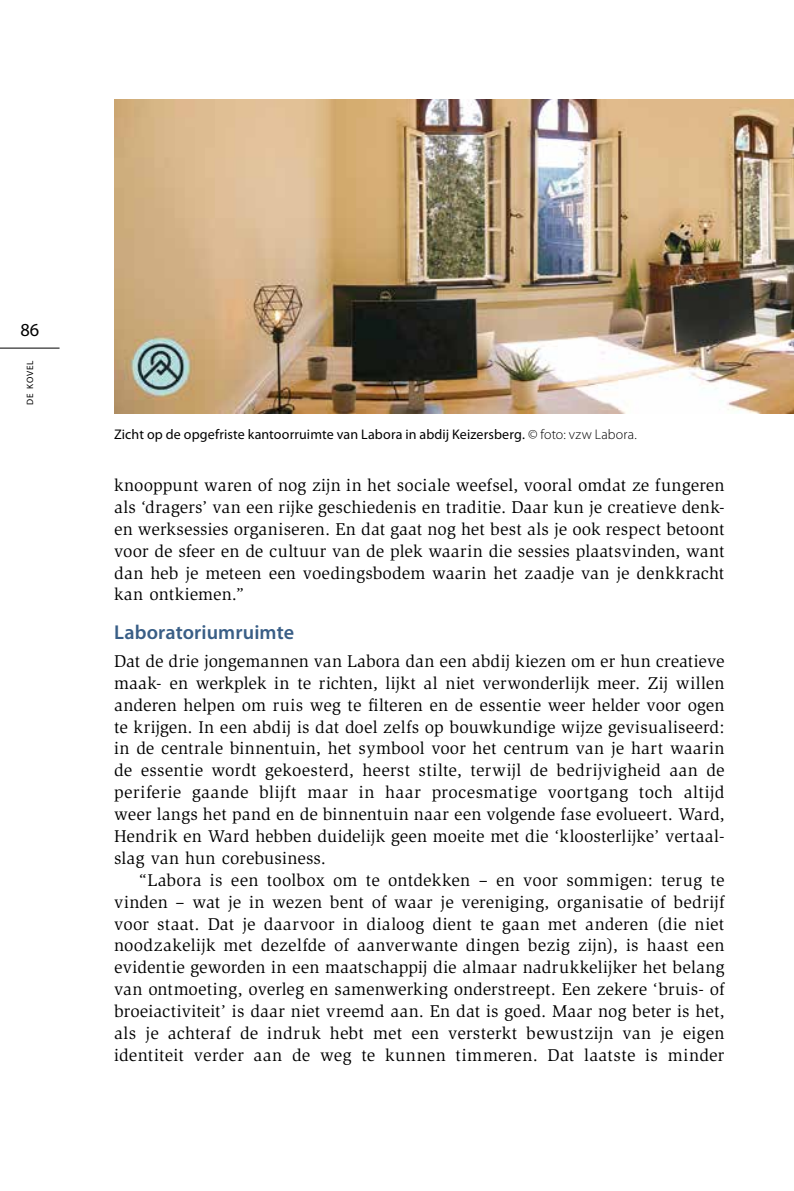
<style>
.page{position:relative;width:794px;height:1191px;background:#fff}
.page>*{position:absolute;margin:0;border:0;box-sizing:border-box;transform-origin:0 0}
.t1{font:600 20.12px "Myriad Pro";letter-spacing:.005em;color:#395e86}
.t2{font:18.38px "Myriad Pro";color:#000}
.t3{font:17.5px/21.9px "Slimbach Std";letter-spacing:.01em;color:#000;text-align:justify}
.t4{font:14px "Myriad Pro";letter-spacing:.01em;color:#000}
.t5{font:9.1px "Myriad Pro";letter-spacing:.085em;color:#000}
.s1{font-weight:300}
</style>
<div class="page">
<hr style="left:0;top:348px;width:60px;height:1px;background:#000">
<img style="left:114px;top:99px;width:680px;height:314px">
<p class="t2" style="left:20px;top:320px;width:20px">86</p>
<p class="t5" style="left:25px;top:405px;width:46px;rotate:-90deg">de kovel</p>
<p class="t4" style="left:114px;top:426px;width:524px">Zicht op de opgefriste kantoorruimte van Labora in abdij Keizersberg. <span class="s1">© foto: vzw Labora.</span></p>
<p class="t3" style="left:114px;top:474px;width:612px">knooppunt waren of nog zijn in het sociale weefsel, vooral omdat ze fungeren als ‘dragers’ van een rijke geschiedenis en traditie. Daar kun je creatieve denk&shy;en werksessies organiseren. En dat gaat nog het best als je ook respect betoont voor de sfeer en de cultuur van de plek waarin die sessies plaatsvinden, want dan heb je meteen een voedingsbodem waarin het zaadje van je denkkracht kan ontkiemen.”</p>
<p class="t1" style="left:114px;top:621px;width:181px">Laboratoriumruimte</p>
<p class="t3" style="left:114px;top:650px;width:612px">Dat de drie jongemannen van Labora dan een abdij kiezen om er hun creatieve maak- en werkplek in te richten, lijkt al niet verwonderlijk meer. Zij willen anderen helpen om ruis weg te filteren en de essentie weer helder voor ogen te krijgen. In een abdij is dat doel zelfs op bouwkundige wijze gevisualiseerd: in de centrale binnentuin, het symbool voor het centrum van je hart waarin de essentie wordt gekoesterd, heerst stilte, terwijl de bedrijvigheid aan de periferie gaande blijft maar in haar procesmatige voortgang toch altijd weer langs het pand en de binnentuin naar een volgende fase evolueert. Ward, Hendrik en Ward hebben duidelijk geen moeite met die ‘kloosterlijke’ vertaal&shy;slag van hun corebusiness.</p>
<p class="t3" style="left:114px;top:869px;width:612px;text-indent:25px">“Labora is een toolbox om te ontdekken – en voor sommigen: terug te vinden – wat je in wezen bent of waar je vereniging, organisatie of bedrijf voor staat. Dat je daarvoor in dialoog dient te gaan met anderen (die niet noodzakelijk met dezelfde of aanverwante dingen bezig zijn), is haast een evidentie geworden in een maatschappij die almaar nadrukkelijker het belang van ontmoeting, overleg en samenwerking onderstreept. Een zekere ‘bruis- of broeiactiviteit’ is daar niet vreemd aan. En dat is goed. Maar nog beter is het, als je achteraf de indruk hebt met een versterkt bewustzijn van je eigen identiteit verder aan de weg te kunnen timmeren. Dat laatste is minder</p>
</div>
